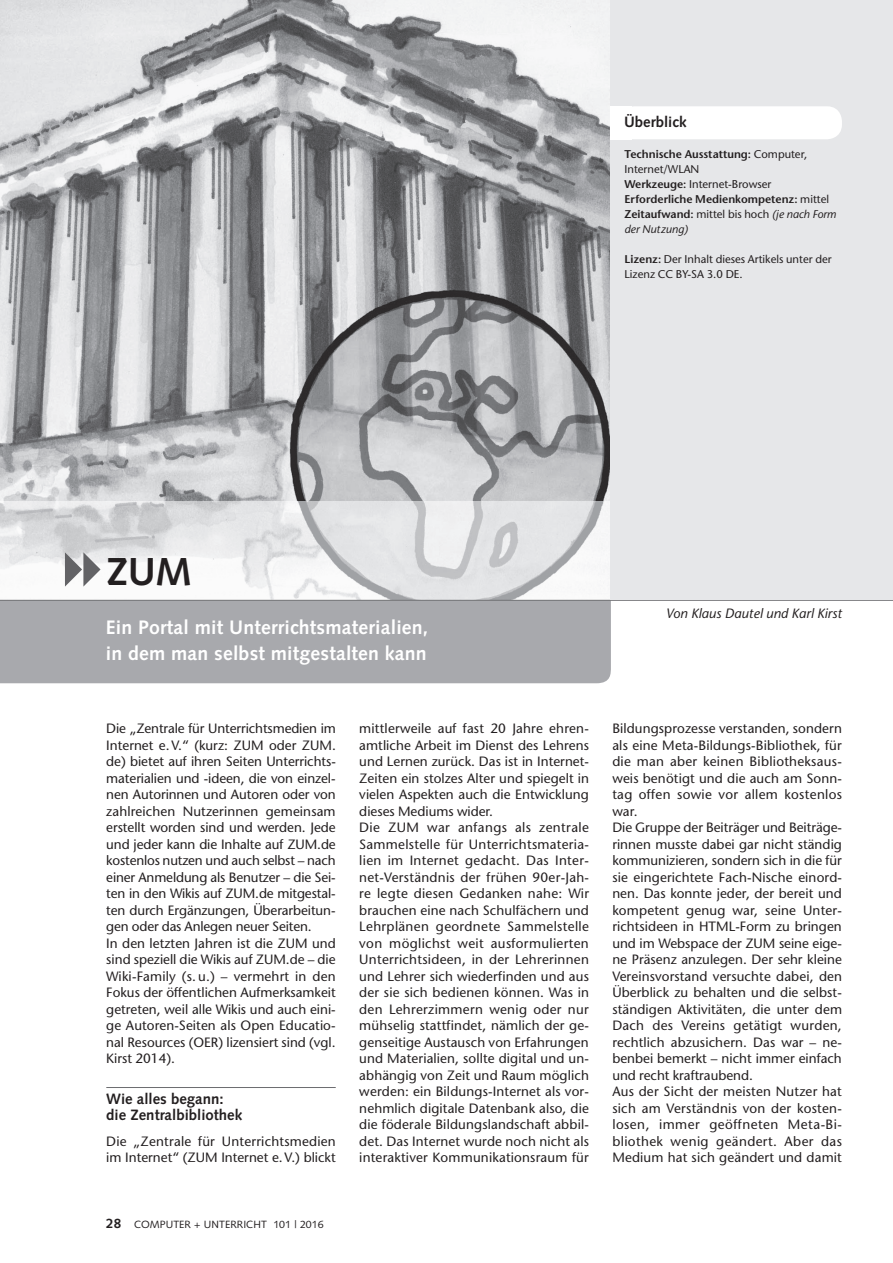
<style>
.page{position:relative;width:893px;height:1263px;background:#fff}
.page>*{position:absolute;margin:0;border:0;box-sizing:border-box;transform-origin:0 0}
.t1{font:700 39px "Syntax LT Std";color:#231f20}
.t2{font:700 19.5px/25.5px "Syntax LT Std";letter-spacing:.01em;color:#fff}
.t3{font:700 15px/16.5px "Syntax LT Std";color:#231f20}
.t4{font:500 13.5px/16.5px "Stone Sans Std";letter-spacing:.01em;color:#231f20}
.t5{font:italic 500 13.5px "Stone Sans Std";letter-spacing:.005em;color:#231f20}
.t6{font:600 11.25px/15px "Stone Sans Std";color:#231f20}
.t7{font:500 11.25px/15px "Stone Sans Std";color:#231f20}
.t8{font:10.5px "Syntax LT Std";letter-spacing:.005em;color:#231f20}
.s1{font-weight:500}
.s2{font-weight:500;font-style:italic}
.s3{font-weight:600}
.s4{font-weight:700;font-size:13.5px}
</style>
<div class="page">
<hr style="left:106px;top:1087px;width:230px;height:1px;background:#6c6d70">
<img style="left:0;top:0;width:611px;height:502px">
<svg style="left:0;top:502px;width:611px;height:98px"></svg>
<div style="left:0;top:601px;width:611px;height:82px;background:#a8a9ad"></div>
<hr style="left:0;top:600px;width:893px;height:1px;background:#6c6d70">
<div style="left:611px;top:0;width:282px;height:600px;background:#e6e7e9"></div>
<div style="left:611px;top:106px;width:21px;height:33px;background:#fff"></div>
<div style="left:620px;top:106px;width:222px;height:33px;background:#fff;border-radius:15px"></div>
<svg style="left:65px;top:552px;width:36px;height:34px"></svg>
<svg style="left:107px;top:585px;width:27px;height:1px"></svg>
<p class="t3" style="left:624px;top:113px;width:64px">Überblick</p>
<h1 class="t1" style="left:107px;top:549px;width:87px">ZUM</h1>
<h2 class="t2" style="left:106px;top:615px;width:324px">Ein Portal mit Unterrichtsmaterialien, in dem man selbst mitgestalten kann</h2>
<p class="t6" style="left:625px;top:147px;width:213px">Technische Ausstattung: <span class="s1">Computer,<br>Internet/WLAN<br></span>Werkzeuge: <span class="s1">Internet-Browser<br></span>Erforderliche Medienkompetenz: <span class="s1">mittel<br></span>Zeitaufwand: <span class="s1">mittel bis hoch</span> <span class="s2">(je nach Form der Nutzung)</span></p>
<p class="t7" style="left:625px;top:252px;width:209px"><span class="s3">Lizenz:</span> Der Inhalt dieses Artikels unter der<br>Lizenz CC BY-SA 3.0 DE.</p>
<p class="t5" style="left:666px;top:605px;width:177px">Von Klaus Dautel und Karl Kirst</p>
<p class="t4" style="left:106px;top:720px;width:231px">Die „Zentrale für Unterrichtsmedien im Internet e. V.“ (kurz: ZUM oder ZUM. de) bietet auf ihren Seiten Unterrichts&shy;materialien und -ideen, die von einzel&shy;nen Autorinnen und Autoren oder von zahlreichen Nutzerinnen gemeinsam erstellt worden sind und werden. Jede und jeder kann die Inhalte auf ZUM.de kostenlos nutzen und auch selbst – nach einer Anmeldung als Benutzer – die Sei&shy;ten in den Wikis auf ZUM.de mitgestal&shy;ten durch Ergänzungen, Überarbeitun&shy;gen oder das Anlegen neuer Seiten.<br>In den letzten Jahren ist die ZUM und sind speziell die Wikis auf ZUM.de – die Wiki-Family (s. u.) – vermehrt in den Fokus der öffentlichen Aufmerksamkeit getreten, weil alle Wikis und auch eini&shy;ge Autoren-Seiten als Open Educatio&shy;nal Resources (OER) lizensiert sind (vgl.<br>Kirst 2014).</p>
<p class="t3" style="left:106px;top:1090px;width:137px">Wie alles begann: die Zentralbibliothek</p>
<p class="t4" style="left:106px;top:1133px;width:231px">Die „Zentrale für Unterrichtsmedien im Internet“ (ZUM Internet e. V.) blickt</p>
<p class="t8" style="left:106px;top:1218px;width:219px"><span class="s4">28</span> COMPUTER + UNTERRICHT 101 | 2016</p>
<p class="t4" style="left:359px;top:720px;width:231px">mittlerweile auf fast 20 Jahre ehren&shy;amtliche Arbeit im Dienst des Lehrens und Lernen zurück. Das ist in Internet-Zeiten ein stolzes Alter und spiegelt in vielen Aspekten auch die Entwicklung dieses Mediums wider.<br>Die ZUM war anfangs als zentrale Sammelstelle für Unterrichtsmateria&shy;lien im Internet gedacht. Das Inter&shy;net-Verständnis der frühen 90er-Jah&shy;re legte diesen Gedanken nahe: Wir brauchen eine nach Schulfächern und Lehrplänen geordnete Sammelstelle von möglichst weit ausformulierten Unterrichts ideen, in der Lehrerinnen und Lehrer sich wiederfinden und aus der sie sich bedienen können. Was in den Lehrerzimmern wenig oder nur mühselig stattfindet, nämlich der ge&shy;genseitige Austausch von Erfahrungen und Materialien, sollte digital und un&shy;abhängig von Zeit und Raum möglich werden: ein Bildungs-Internet als vor&shy;nehmlich digitale Datenbank also, die die föderale Bildungslandschaft abbil&shy;det. Das Internet wurde noch nicht als interaktiver Kommunikationsraum für</p>
<p class="t4" style="left:612px;top:720px;width:231px">Bildungsprozesse verstanden, sondern als eine Meta-Bildungs-Bibliothek, für die man aber keinen Bibliotheksaus&shy;weis benötigt und die auch am Sonn&shy;tag offen sowie vor allem kostenlos war.<br>Die Gruppe der Beiträger und Beiträge&shy;rinnen musste dabei gar nicht ständig kommunizieren, sondern sich in die für sie eingerichtete Fach-Nische einord&shy;nen. Das konnte jeder, der bereit und kompetent genug war, seine Unter&shy;richtsideen in HTML-Form zu bringen und im Webspace der ZUM seine eige&shy;ne Präsenz anzulegen. Der sehr kleine Vereinsvorstand versuchte dabei, den Überblick zu behalten und die selbst&shy;ständigen Aktivitäten, die unter dem Dach des Vereins getätigt wurden, rechtlich abzusichern. Das war – ne&shy;benbei bemerkt – nicht immer einfach und recht kraftraubend.<br>Aus der Sicht der meisten Nutzer hat sich am Verständnis von der kosten&shy;losen, immer geöffneten Meta-Bi&shy;bliothek wenig geändert. Aber das Medium hat sich geändert und damit</p>
</div>
